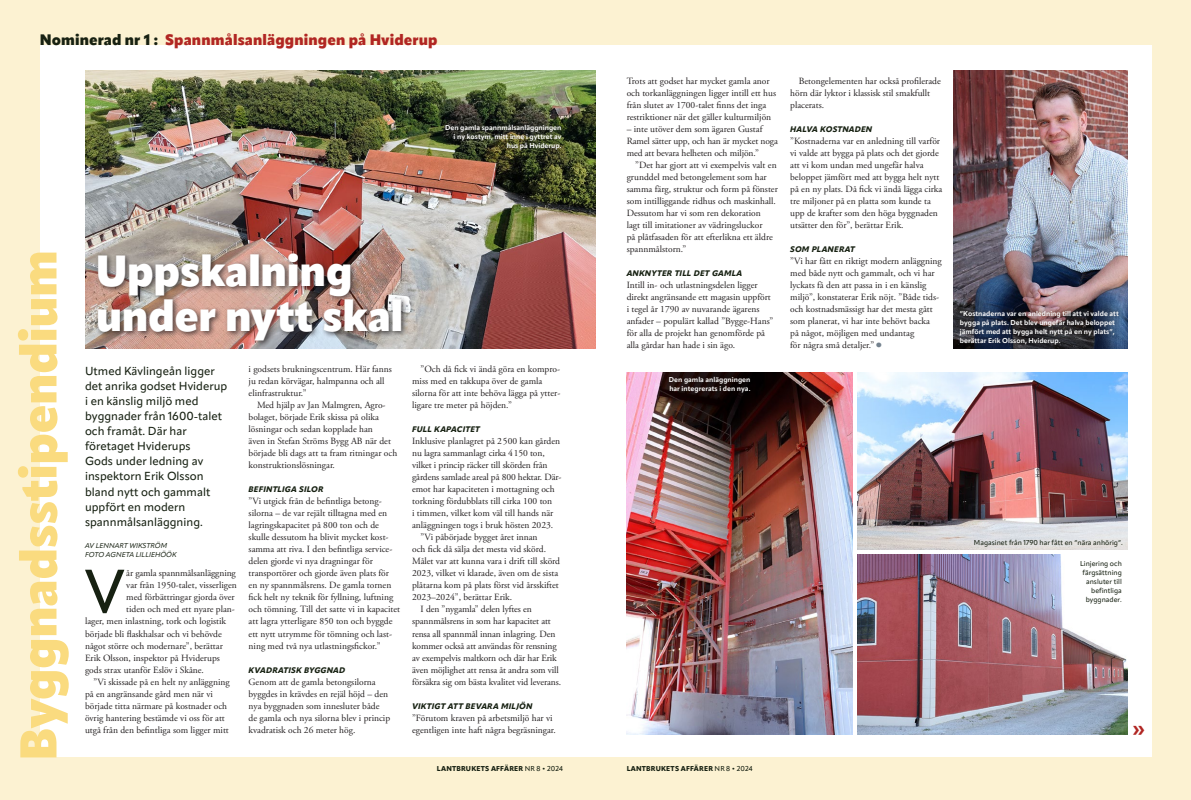
<style>
.page{position:relative;width:1191px;height:800px;background:#fff}
.page>*{position:absolute;margin:0;border:0;box-sizing:border-box;transform-origin:0 0}
.Brödtext_anfang_LA_2023{font:500 60.3px "Apparat";color:#172112}
.Rubrik_LA_2023{font:900 51px "Apparat";letter-spacing:-.015em;color:#fadb7f}
.Rubrik_LA_2023-2{font:900 43px/45px "Apparat";letter-spacing:-.01em;color:#fff}
.Citat_enkelt_LA_2023{font:700 25px "Apparat";color:#b12623}
.Rubrik_LA_2023-3{font:900 15px "Apparat";letter-spacing:.005em;color:#b12623}
.Ingress_LA_2023{font:500 11.5px/15px "Apparat";color:#172112}
.Brödtext_utan_indrag_LA_2023{font:9.5px/12px "Adobe Garamond Pro";color:#231f20}
.Brödtext_LA_2023{font:9.5px/12px "Adobe Garamond Pro";color:#231f20}
.Brödtext_anfang_LA_2023-2{font:9.5px "Adobe Garamond Pro";color:#231f20}
.Mellanrubrik_LA_2023{font:italic 800 8px "Apparat";letter-spacing:.02em;color:#172112}
.Bildtext_negativ_LA_2023{font:700 7px/9px "Apparat";color:#fff}
.Bildtext_LA_2023{font:500 7px/9px "Apparat";color:#172112;text-align:right}
.t1{font:800 7px "Apparat";letter-spacing:.03em;color:#172112}
.Skribent_LA_2023{font:italic 7px/9px "Apparat";color:#172112}
.s1{color:#172112}
.s2{font-weight:500}
.s3{font-family:"Apparat";font-weight:800;font-size:20px;color:#74828e}
</style>
<div class="page">
<div style="left:0;top:0;width:1191px;height:799px;background:#fcf2d2"></div>
<div style="left:40px;top:45px;width:1111px;height:711px;background:#fff"></div>
<img style="left:953px;top:71px;width:174px;height:278px">
<img style="left:85px;top:71px;width:510px;height:277px">
<div style="left:94px;top:250px;width:315px;height:97px;background:#231f20;opacity:.75"></div>
<div style="left:955px;top:305px;width:168px;height:44px;background:#231f20;opacity:.75"></div>
<img style="left:857px;top:372px;width:270px;height:177px">
<img style="left:626px;top:372px;width:226px;height:362px">
<img style="left:857px;top:554px;width:270px;height:180px">
<div style="left:440px;top:120px;width:126px;height:34px;background:#231f20;opacity:.75"></div>
<p class="Rubrik_LA_2023-3" style="left:40px;top:30px;width:399px"><span class="s1">Nominerad nr 1 :</span> Spannmålsanläggningen på Hviderup</p>
<p class="Bildtext_negativ_LA_2023" style="left:445px;top:123px;width:118px;text-align:right">Den gamla spannmålsanläggningen i ny kostym, mitt inne i gyttret av hus på Hviderup.</p>
<p class="Rubrik_LA_2023" style="left:7px;top:760px;width:512px;rotate:-90deg">Byggnadsstipendium</p>
<p class="Rubrik_LA_2023-2" style="left:96px;top:248px;width:309px">Uppskalning under nytt skal</p>
<p class="Ingress_LA_2023" style="left:85px;top:364px;width:144px">Utmed Kävlingeån ligger det anrika godset Hviderup i en känslig miljö med byggnader från 1600-talet och framåt. Där har företaget Hviderups<br>Gods under ledning av inspektorn Erik Olsson bland nytt och gammalt uppfört en modern spannmålsanläggning.</p>
<p class="Skribent_LA_2023" style="left:85px;top:540px;width:93px">AV LENNART WIKSTRÖM<br>FOTO AGNETA LILLIEHÖÖK</p>
<p class="Brödtext_LA_2023" style="left:249px;top:363px;width:145px">i godsets brukningscentrum. Här fanns ju redan körvägar, halmpanna och all elinfrastruktur.”</p>
<p class="Brödtext_LA_2023" style="left:249px;top:399px;width:150px;text-indent:9px">Med hjälp av Jan Malmgren, Agro&shy;bolaget, började Erik skissa på olika lösningar och sedan kopplade han<br>även in Stefan Ströms Bygg AB när det började bli dags att ta fram ritningar och konstruktionslösningar.</p>
<p class="Mellanrubrik_LA_2023" style="left:249px;top:484px;width:76px">BEFINTLIGA SILOR</p>
<p class="Brödtext_utan_indrag_LA_2023" style="left:249px;top:495px;width:153px">”Vi utgick från de befintliga betong&shy;silorna – de var rejält tilltagna med en lagringskapacitet på 800 ton och de skulle dessutom ha blivit mycket kost&shy;samma att riva. I den befintliga service&shy;delen gjorde vi nya dragningar för transportörer och gjorde även plats för<br>en ny spannmålsrens. De gamla tornen fick helt ny teknik för fyllning, luftning och tömning. Till det satte vi in kapacitet att lagra ytterligare 850 ton och byggde ett nytt utrymme för tömning och last&shy;ning med två nya utlastningsfickor.”</p>
<p class="Mellanrubrik_LA_2023" style="left:249px;top:664px;width:98px">KVADRATISK BYGGNAD</p>
<p class="Brödtext_utan_indrag_LA_2023" style="left:249px;top:675px;width:143px">Genom att de gamla betongsilorna byggdes in krävdes en rejäl höjd – den nya byggnaden som innesluter både de gamla och nya silorna blev i princip kvadratisk och 26 meter hög.</p>
<p class="Brödtext_anfang_LA_2023" style="left:85px;top:554px;width:42px">V</p>
<p class="Brödtext_anfang_LA_2023-2" style="left:126px;top:567px;width:111px">år gamla spannmålsanläggning</p>
<p class="Brödtext_anfang_LA_2023-2" style="left:126px;top:579px;width:112px">var från 1950-talet, visserligen</p>
<p class="Brödtext_anfang_LA_2023-2" style="left:126px;top:591px;width:110px">med förbättringar gjorda över</p>
<p class="Brödtext_anfang_LA_2023-2" style="left:126px;top:603px;width:110px">tiden och med ett nyare plan-</p>
<p class="Brödtext_anfang_LA_2023-2" style="left:85px;top:615px;width:143px">lager, men inlastning, tork och logistik</p>
<p class="Brödtext_anfang_LA_2023-2" style="left:85px;top:627px;width:138px">började bli flaskhalsar och vi behövde</p>
<p class="Brödtext_anfang_LA_2023-2" style="left:85px;top:639px;width:139px">något större och modernare”, berättar</p>
<p class="Brödtext_anfang_LA_2023-2" style="left:85px;top:651px;width:136px">Erik Olsson, inspektor på Hviderups</p>
<p class="Brödtext_anfang_LA_2023-2" style="left:85px;top:663px;width:120px">gods strax utanför Eslöv i Skåne.</p>
<p class="Brödtext_LA_2023" style="left:85px;top:675px;width:146px;text-indent:9px">”Vi skissade på en helt ny anläggning på en angränsande gård men när vi började titta närmare på kostnader och övrig hantering bestämde vi oss för att utgå från den befintliga som ligger mitt</p>
<p class="Brödtext_LA_2023" style="left:412px;top:363px;width:150px;text-indent:9px">”Och då fick vi ändå göra en kompro&shy;miss med en takkupa över de gamla silorna för att inte behöva lägga på ytter&shy;ligare tre meter på höjden.”</p>
<p class="Mellanrubrik_LA_2023" style="left:412px;top:424px;width:69px">FULL KAPACITET</p>
<p class="Brödtext_utan_indrag_LA_2023" style="left:412px;top:435px;width:151px">Inklusive planlagret på 2500 kan gården nu lagra sammanlagt cirka 4150 ton, vilket i princip räcker till skörden från gårdens samlade areal på 800 hektar. Där&shy;emot har kapaciteten i mottagning och torkning fördubblats till cirka 100 ton<br>i timmen, vilket kom väl till hands när anläggningen togs i bruk hösten 2023.</p>
<p class="Brödtext_LA_2023" style="left:412px;top:531px;width:149px;text-indent:9px">”Vi påbörjade bygget året innan<br>och fick då sälja det mesta vid skörd.<br>Målet var att kunna vara i drift till skörd 2023, vilket vi klarade, även om de sista plåtarna kom på plats först vid årsskiftet 2023–2024”, berättar Erik.</p>
<p class="Brödtext_LA_2023" style="left:412px;top:603px;width:150px;text-indent:9px">I den ”nygamla” delen lyftes en spannmålsrens in som har kapacitet att rensa all spannmål innan inlagring. Den kommer också att användas för rensning av exempelvis maltkorn och där har Erik även möjlighet att rensa åt andra som vill försäkra sig om bästa kvalitet vid leverans.</p>
<p class="Mellanrubrik_LA_2023" style="left:412px;top:700px;width:122px">VIKTIGT ATT BEVARA MILJÖN</p>
<p class="Brödtext_utan_indrag_LA_2023" style="left:412px;top:711px;width:145px">”Förutom kraven på arbetsmiljö har vi egentligen inte haft några begräsningar.</p>
<p class="t1" style="left:437px;top:764px;width:127px">LANTBRUKETS AFFÄRER <span class="s2">NR 8 • 2024</span></p>
<p class="Brödtext_utan_indrag_LA_2023" style="left:626px;top:75px;width:151px">Trots att godset har mycket gamla anor och torkanläggningen ligger intill ett hus från slutet av 1700-talet finns det inga restriktioner när det gäller kulturmiljön</p>
<p class="Brödtext_utan_indrag_LA_2023" style="left:626px;top:123px;width:153px">– inte utöver dem som ägaren Gustaf<br>Ramel sätter upp, och han är mycket noga med att bevara helheten och miljön.”</p>
<p class="Brödtext_LA_2023" style="left:626px;top:159px;width:153px;text-indent:9px">”Det har gjort att vi exempelvis valt en grunddel med betongelement som har samma färg, struktur och form på fönster som intilliggande ridhus och maskinhall.<br>Dessutom har vi som ren dekoration<br>lagt till imitationer av vädringsluckor<br>på plåtfasaden för att efterlikna ett äldre spannmålstorn.”</p>
<p class="Mellanrubrik_LA_2023" style="left:626px;top:268px;width:117px">ANKNYTER TILL DET GAMLA</p>
<p class="Brödtext_utan_indrag_LA_2023" style="left:626px;top:279px;width:148px">Intill in- och utlastningsdelen ligger direkt angränsande ett magasin uppfört i tegel år 1790 av nuvarande ägarens anfader – populärt kallad ”Bygge-Hans” för alla de projekt han genomförde på alla gårdar han hade i sin ägo.</p>
<p class="Bildtext_negativ_LA_2023" style="left:669px;top:375px;width:83px">Den gamla anläggningen har integrerats i den nya.</p>
<p class="Brödtext_LA_2023" style="left:790px;top:75px;width:152px;text-indent:9px">Betongelementen har också profilerade hörn där lyktor i klassisk stil smakfullt placerats.</p>
<p class="Mellanrubrik_LA_2023" style="left:790px;top:124px;width:84px">HALVA KOSTNADEN</p>
<p class="Brödtext_utan_indrag_LA_2023" style="left:790px;top:135px;width:154px">”Kostnaderna var en anledning till varför vi valde att bygga på plats och det gjorde att vi kom undan med ungefär halva beloppet jämfört med att bygga helt nytt på en ny plats. Då fick vi ändå lägga cirka tre miljoner på en platta som kunde ta upp de krafter som den höga byggnaden utsätter den för”, berättar Erik.</p>
<p class="Mellanrubrik_LA_2023" style="left:790px;top:244px;width:66px">SOM PLANERAT</p>
<p class="Brödtext_utan_indrag_LA_2023" style="left:790px;top:255px;width:153px">”Vi har fått en riktigt modern anläggning med både nytt och gammalt, och vi har lyckats få den att passa in i en känslig miljö”, konstaterar Erik nöjt. ”Både tids&shy;och kostnadsmässigt har det mesta gått som planerat, vi har inte behövt backa<br>på något, möjligen med undantag<br>för några små detaljer.”<span class="s3">∙</span></p>
<p class="Bildtext_negativ_LA_2023" style="left:960px;top:309px;width:160px">”Kostnaderna var en anledning till att vi valde att bygga på plats. Det blev ungefär halva beloppet jämfört med att bygga helt nytt på en ny plats”, berättar Erik Olsson, Hviderup.</p>
<p class="t1" style="left:626px;top:764px;width:127px">LANTBRUKETS AFFÄRER <span class="s2">NR 8 • 2024</span></p>
<p class="Bildtext_LA_2023" style="left:974px;top:537px;width:150px">Magasinet från 1790 har fått en ”nära anhörig”.</p>
<p class="Bildtext_LA_2023" style="left:1080px;top:559px;width:43px">Linjering och färgsättning ansluter till befintliga byggnader.</p>
<p class="Citat_enkelt_LA_2023" style="left:1132px;top:713px;width:15px">»</p>
</div>
